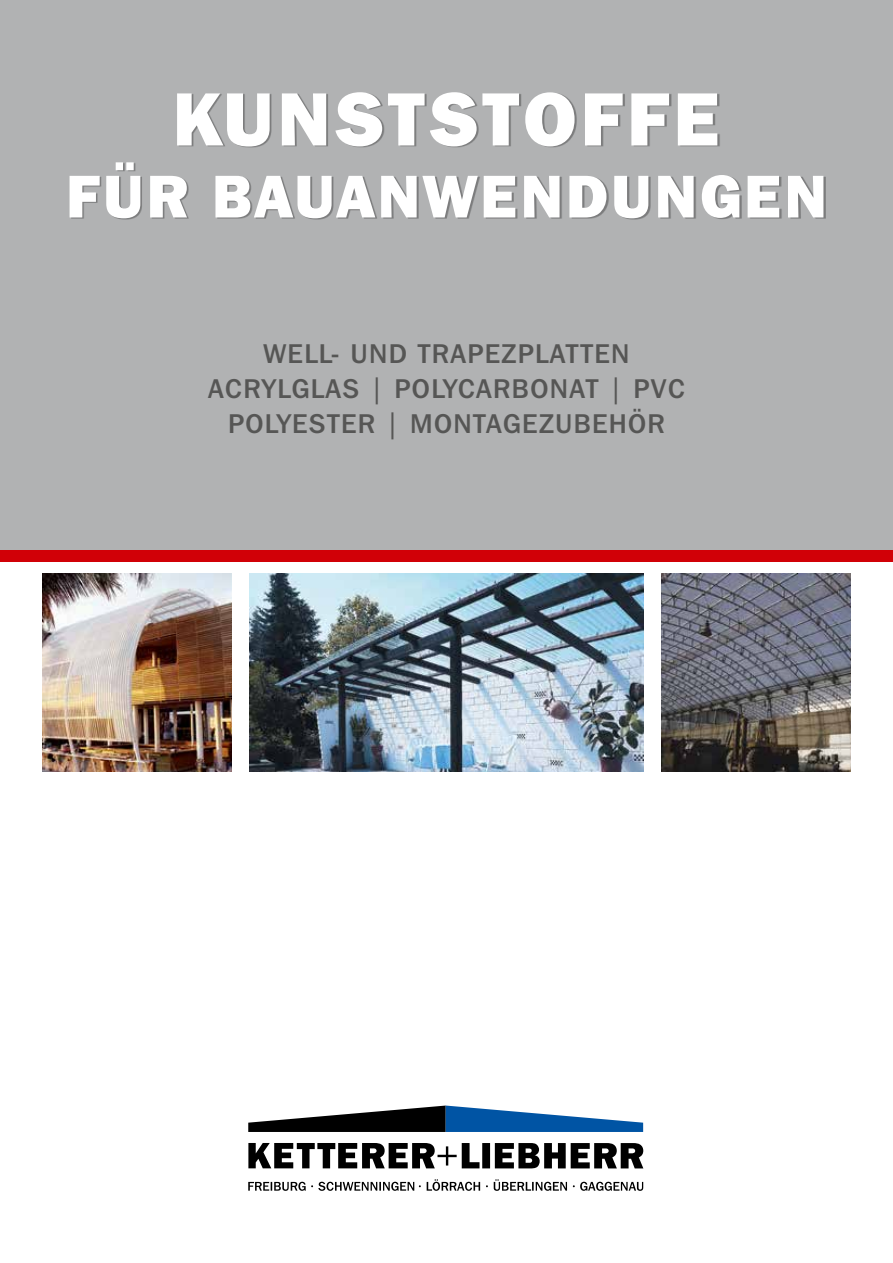
<style>
.page{position:relative;width:893px;height:1263px;background:#fff}
.page>*{position:absolute;margin:0;border:0;box-sizing:border-box;transform-origin:0 0}
.t1{font:800 75px "Franklin Gothic IT Cby BT";letter-spacing:.05em;color:#fff}
.t2{font:800 60px "Franklin Gothic IT Cby BT";letter-spacing:.05em;color:#fff}
.t3{font:500 27px/35.1px "Franklin Gothic IT Cby BT";letter-spacing:.05em;color:#565655;text-align:center}
</style>
<div class="page">
<div style="left:0;top:0;width:893px;height:561px;background:#b1b2b3"></div>
<div style="left:0;top:550px;width:893px;height:11px;background:#d10007"></div>
<div style="left:71px;top:93px;width:754px;height:126px;background:#000;opacity:.3"></div>
<svg style="left:248px;top:1143px;width:232px;height:25px"></svg>
<div style="left:482px;top:1143px;width:8px;height:25px;background:#000"></div>
<svg style="left:495px;top:1143px;width:148px;height:25px"></svg>
<svg style="left:248px;top:1105px;width:395px;height:27px"></svg>
<svg style="left:248px;top:1179px;width:395px;height:12px"></svg>
<img style="left:43px;top:573px;width:188px;height:198px">
<img style="left:249px;top:573px;width:395px;height:198px">
<img style="left:662px;top:573px;width:188px;height:198px">
<h1 class="t1" style="left:173px;top:71px;width:549px">KUNSTSTOFFE</h1>
<h2 class="t2" style="left:66px;top:158px;width:762px">FÜR BAUANWENDUNGEN</h2>
<p class="t3" style="left:208px;top:335px;width:478px">WELL- UND TRAPEZPLATTEN<br>ACRYLGLAS | POLYCARBONAT | PVC<br>POLYESTER | MONTAGEZUBEHÖR</p>
</div>
